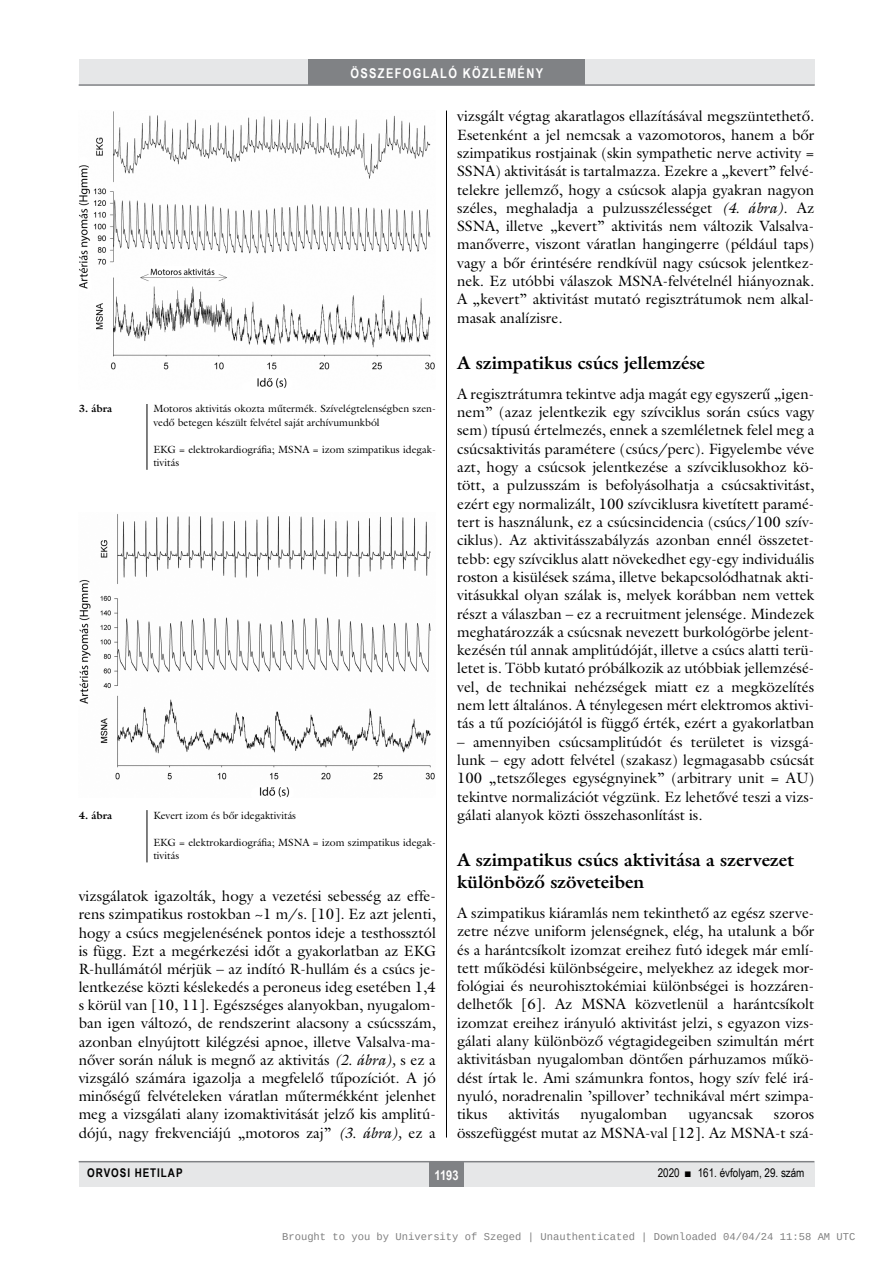
<style>
.page{position:relative;width:893px;height:1263px;background:#fff}
.page>*{position:absolute;margin:0;border:0;box-sizing:border-box;transform-origin:0 0}
.alcimbold{font:700 18px/21.9px "Galliard Reg";color:#000}
.Body_tompa{font:15px/18.3px "Galliard Reg";color:#000;text-align:justify}
.t1{font:700 13.5px "Arial Narrow";letter-spacing:.1em;color:#fff}
.t2{font:12px "Arial Narrow";color:#000}
.t3{font:700 12px "Arial Narrow";letter-spacing:.08em;color:#000}
.kepalairas2{font:10.5px/13.5px "Galliard Reg";color:#000}
.t4{font:10.5px "Liberation Mono";color:rgb(0 0 0/.5)}
.kepalairas1{font:700 10.5px "Galliard Reg";color:#000}
.s1{font-style:italic}
</style>
<div class="page">
<div style="left:79px;top:1161px;width:735px;height:25px;background:#e6e7e8"></div>
<div style="left:429px;top:1161px;width:34px;height:25px;background:#808285"></div>
<hr style="left:79px;top:1161px;width:735px;height:1px;background:#808285">
<div style="left:79px;top:60px;width:735px;height:25px;background:#e6e7e8"></div>
<div style="left:308px;top:60px;width:277px;height:25px;background:#808285"></div>
<hr style="left:79px;top:84px;width:736px;height:2px;background:#808285">
<hr style="left:446px;top:111px;width:1px;height:1026px;background:#000">
<img style="left:79px;top:111px;width:356px;height:277px">
<img style="left:79px;top:514px;width:356px;height:283px">
<hr style="left:147px;top:404px;width:1px;height:66px;background:#000">
<hr style="left:147px;top:810px;width:1px;height:52px;background:#000">
<p class="t1" style="left:350px;top:63px;width:194px">ÖSSZEFOGLALÓ KÖZLEMÉNY</p>
<p class="kepalairas1" style="left:79px;top:402px;width:35px">3. ábra</p>
<p class="kepalairas2" style="left:153px;top:402px;width:284px">Motoros aktivitás okozta műtermék. Szívelégtelenségben szen&shy;vedő betegen készült felvétel saját archívumunkból</p>
<p class="kepalairas2" style="left:153px;top:442px;width:284px">EKG = elektrokardiográfia; MSNA = izom szimpatikus idegak&shy;tivitás</p>
<p class="kepalairas1" style="left:79px;top:808px;width:35px">4. ábra</p>
<p class="kepalairas2" style="left:153px;top:808px;width:144px">Kevert izom és bőr idegaktivitás</p>
<p class="kepalairas2" style="left:153px;top:835px;width:284px">EKG = elektrokardiográfia; MSNA = izom szimpatikus idegak&shy;tivitás</p>
<p class="Body_tompa" style="left:79px;top:887px;width:359px">vizsgálatok igazolták, hogy a vezetési sebesség az effe&shy;rens szimpatikus rostokban ~1 m/s. [10]. Ez azt jelenti, hogy a csúcs megjelenésének pontos ideje a testhossztól is függ. Ezt a megérkezési időt a gyakorlatban az EKG R-hullámától mérjük – az indító R-hullám és a csúcs je&shy;lentkezése közti késlekedés a peroneus ideg esetében 1,4 s körül van [10, 11]. Egészséges alanyokban, nyugalom&shy;ban igen változó, de rendszerint alacsony a csúcsszám, azonban elnyújtott kilégzési apnoe, illetve Valsalva-ma&shy;nőver során náluk is megnő az aktivitás <span class="s1">(2. ábra),</span> s ez a vizsgáló számára igazolja a megfelelő tűpozíciót. A jó minőségű felvételeken váratlan műtermékként jelenhet meg a vizsgálati alany izomaktivitását jelző kis amplitú&shy;dójú, nagy frekvenciájú „motoros zaj” <span class="s1">(3. ábra),</span> ez a</p>
<p class="Body_tompa" style="left:457px;top:107px;width:359px">vizsgált végtag akaratlagos ellazításával megszüntethető.<br>Esetenként a jel nemcsak a vazomotoros, hanem a bőr szimpatikus rostjainak (skin sympathetic nerve activity = SSNA) aktivitását is tartalmazza. Ezekre a „kevert” felvé&shy;telekre jellemző, hogy a csúcsok alapja gyakran nagyon széles, meghaladja a pulzusszélességet <span class="s1">(4. ábra)</span>. Az SSNA, illetve „kevert” aktivitás nem változik Valsalva&shy;manőverre, viszont váratlan hangingerre (például taps) vagy a bőr érintésére rendkívül nagy csúcsok jelentkez&shy;nek. Ez utóbbi válaszok MSNA-felvételnél hiányoznak.<br>A „kevert” aktivitást mutató regisztrátumok nem alkal&shy;masak analízisre.</p>
<p class="alcimbold" style="left:457px;top:351px;width:249px">A szimpatikus csúcs jellemzése</p>
<p class="Body_tompa" style="left:457px;top:384px;width:359px">A regisztrátumra tekintve adja magát egy egyszerű „igen&shy;nem” (azaz jelentkezik egy szívciklus során csúcs vagy sem) típusú értelmezés, ennek a szemléletnek felel meg a csúcsaktivitás paramétere (csúcs/perc). Figyelembe véve azt, hogy a csúcsok jelentkezése a szívciklusokhoz kö&shy;tött, a pulzusszám is befolyásolhatja a csúcsaktivitást, ezért egy normalizált, 100 szívciklusra kivetített paramé&shy;tert is használunk, ez a csúcsincidencia (csúcs/100 szív&shy;ciklus). Az aktivitásszabályzás azonban ennél összetet&shy;tebb: egy szívciklus alatt növekedhet egy-egy individuális roston a kisülések száma, illetve bekapcsolódhatnak akti&shy;vitásukkal olyan szálak is, melyek korábban nem vettek részt a válaszban – ez a recruitment jelensége. Mindezek meghatározzák a csúcsnak nevezett burkológörbe jelent&shy;kezésén túl annak amplitúdóját, illetve a csúcs alatti terü&shy;letet is. Több kutató próbálkozik az utóbbiak jellemzésé&shy;vel, de technikai nehézségek miatt ez a megközelítés nem lett általános. A ténylegesen mért elektromos aktivi&shy;tás a tű pozíciójától is függő érték, ezért a gyakorlatban</p>
<p class="Body_tompa" style="left:457px;top:732px;width:359px">– amennyiben csúcsamplitúdót és területet is vizsgá&shy;lunk – egy adott felvétel (szakasz) legmagasabb csúcsát 100 „tetszőleges egységnyinek” (arbitrary unit = AU) tekintve normalizációt végzünk. Ez lehetővé teszi a vizs&shy;gálati alanyok közti összehasonlítást is.</p>
<p class="alcimbold" style="left:457px;top:848px;width:338px">A szimpatikus csúcs aktivitása a szervezet különböző szöveteiben</p>
<p class="Body_tompa" style="left:457px;top:903px;width:359px">A szimpatikus kiáramlás nem tekinthető az egész szerve&shy;zetre nézve uniform jelenségnek, elég, ha utalunk a bőr és a harántcsíkolt izomzat ereihez futó idegek már emlí&shy;tett működési különbségeire, melyekhez az idegek mor&shy;fológiai és neurohisztokémiai különbségei is hozzáren&shy;delhetők [6]. Az MSNA közvetlenül a harántcsíkolt izomzat ereihez irányuló aktivitást jelzi, s egyazon vizs&shy;gálati alany különböző végtagidegeiben szimultán mért aktivitásban nyugalomban döntően párhuzamos műkö&shy;dést írtak le. Ami számunkra fontos, hogy szív felé irá&shy;nyuló, noradrenalin ’spillover’ technikával mért szimpa&shy;tikus</p>
<p class="Body_tompa" style="left:508px;top:1105px;width:52px">aktivitás</p>
<p class="Body_tompa" style="left:581px;top:1105px;width:88px">nyugalomban</p>
<p class="Body_tompa" style="left:688px;top:1105px;width:66px">ugyancsak</p>
<p class="Body_tompa" style="left:457px;top:1105px;width:359px;text-align:right">szoros<br>összefüggést mutat az MSNA-val [12]. Az MSNA-t szá-</p>
<p class="t3" style="left:87px;top:1164px;width:97px">ORVOSI HETILAP</p>
<p class="t1" style="left:434px;top:1165px;width:26px">1193</p>
<p class="t2" style="left:658px;top:1164px;width:148px">2020 ■ 161. évfolyam, 29. szám</p>
<p class="t4" style="left:282px;top:1232px;width:575px">Brought to you by University of Szeged | Unauthenticated | Downloaded 04/04/24 11:58 AM UTC</p>
</div>
